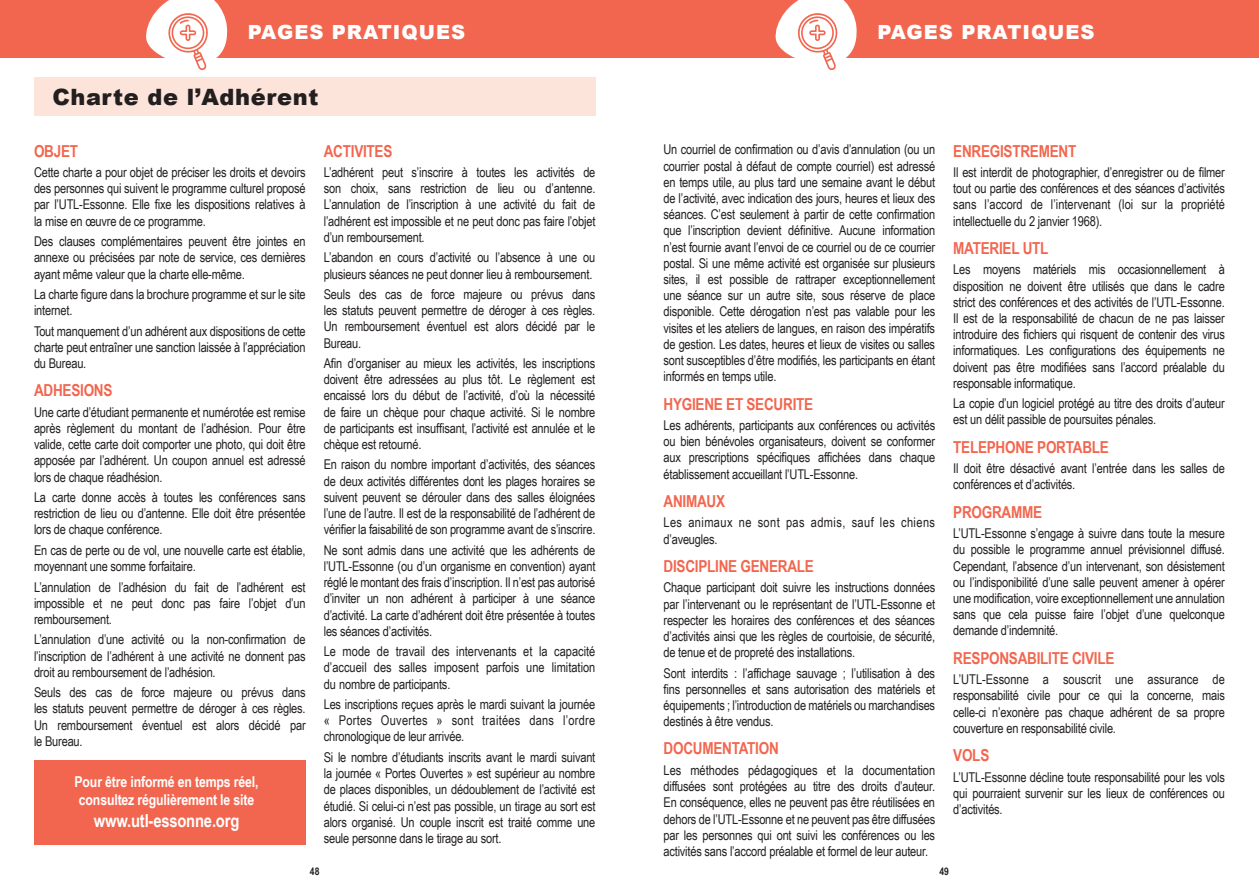
<style>
.page{position:relative;width:1259px;height:893px;background:#fff}
.page>*{position:absolute;margin:0;border:0;box-sizing:border-box;transform-origin:0 0}
.t1{font:900 22.5px "Arial";letter-spacing:.025em;color:#231f20}
.t2{font:900 19.5px "Arial";letter-spacing:.05em;color:#fff}
.t3{font:700 18px "Arial Narrow";letter-spacing:-.01em;color:#fff}
.t4{font:700 16.5px "Arial Narrow";letter-spacing:-.015em;color:#f2664f}
.t5{font:700 15px/18px "Arial Narrow";letter-spacing:-.01em;color:#fff}
.t6{font:13.5px/16.2px "Arial Narrow";letter-spacing:-.015em;color:#231f20;text-align:justify}
.t7{font:13.5px/16.2px "Arial Narrow";letter-spacing:.03em;color:#231f20}
.t8{font:700 10.5px "Arial Narrow";color:#231f20}
</style>
<div class="page">
<div style="left:629px;top:0;width:630px;height:57px;background:#f2664f"></div>
<svg style="left:774px;top:0;width:83px;height:70px"></svg>
<div style="left:0;top:0;width:629px;height:57px;background:#f2664f"></div>
<svg style="left:144px;top:0;width:83px;height:70px"></svg>
<div style="left:34px;top:77px;width:561px;height:39px;background:#fde4da"></div>
<div style="left:34px;top:760px;width:272px;height:84px;background:#f2664f"></div>
<h2 class="t2" style="left:248px;top:18px;width:219px">PAGES PRATIQUES</h2>
<h1 class="t1" style="left:52px;top:81px;width:267px">Charte de l’Adhérent</h1>
<p class="t4" style="left:34px;top:138px;width:46px">OBJET</p>
<p class="t6" style="left:34px;top:164px;width:273px">Cette charte a pour objet de préciser les droits et devoirs des personnes qui suivent le programme culturel proposé par l’UTL-Essonne. Elle fixe les dispositions relatives à la mise en œuvre de ce programme.</p>
<p class="t6" style="left:34px;top:233px;width:273px">Des clauses complémentaires peuvent être jointes en annexe ou précisées par note de service, ces dernières ayant même valeur que la charte elle-même.</p>
<p class="t6" style="left:34px;top:286px;width:273px">La charte figure dans la brochure programme et sur le site internet.</p>
<p class="t6" style="left:34px;top:322px;width:273px">Tout manquement d’un adhérent aux dispositions de cette charte peut entraîner une sanction laissée à l’appréciation du Bureau.</p>
<p class="t4" style="left:34px;top:378px;width:80px">ADHESIONS</p>
<p class="t6" style="left:34px;top:403px;width:273px">Une carte d’étudiant permanente et numérotée est remise après règlement du montant de l’adhésion. Pour être valide, cette carte doit comporter une photo, qui doit être apposée par l’adhérent. Un coupon annuel est adressé lors de chaque réadhésion.</p>
<p class="t6" style="left:34px;top:489px;width:273px">La carte donne accès à toutes les conférences sans restriction de lieu ou d’antenne. Elle doit être présentée lors de chaque conférence.</p>
<p class="t6" style="left:34px;top:541px;width:273px">En cas de perte ou de vol, une nouvelle carte est établie, moyennant une somme forfaitaire.</p>
<p class="t6" style="left:34px;top:578px;width:273px">L’annulation de l’adhésion du fait de l’adhérent est impossible et ne peut donc pas faire l’objet d’un remboursement.</p>
<p class="t6" style="left:34px;top:631px;width:273px">L’annulation d’une activité ou la non-confirmation de l’inscription de l’adhérent à une activité ne donnent pas droit au remboursement de l’adhésion.</p>
<p class="t6" style="left:34px;top:684px;width:273px">Seuls des cas de force majeure ou prévus dans les statuts peuvent permettre de déroger à ces règles.<br>Un remboursement éventuel est alors décidé par le Bureau.</p>
<p class="t4" style="left:324px;top:138px;width:70px">ACTIVITES</p>
<p class="t6" style="left:324px;top:164px;width:273px">L’adhérent peut s’inscrire à toutes les activités de son choix, sans restriction de lieu ou d’antenne.<br>L’annulation de l’inscription à une activité du fait de l’adhérent est impossible et ne peut donc pas faire l’objet d’un remboursement.</p>
<p class="t6" style="left:324px;top:249px;width:273px">L’abandon en cours d’activité ou l’absence à une ou plusieurs séances ne peut donner lieu à remboursement.</p>
<p class="t6" style="left:324px;top:286px;width:273px">Seuls des cas de force majeure ou prévus dans les statuts peuvent permettre de déroger à ces règles.<br>Un remboursement éventuel est alors décidé par le Bureau.</p>
<p class="t6" style="left:324px;top:355px;width:273px">Afin d’organiser au mieux les activités, les inscriptions doivent être adressées au plus tôt. Le règlement est encaissé lors du début de l’activité, d’où la nécessité de faire un chèque pour chaque activité. Si le nombre de participants est insuffisant, l’activité est annulée et le chèque est retourné.</p>
<p class="t6" style="left:324px;top:456px;width:273px">En raison du nombre important d’activités, des séances de deux activités différentes dont les plages horaires se suivent peuvent se dérouler dans des salles éloignées l’une de l’autre. Il est de la responsabilité de l’adhérent de vérifier la faisabilité de son programme avant de s’inscrire.</p>
<p class="t6" style="left:324px;top:541px;width:273px">Ne sont admis dans une activité que les adhérents de l’UTL-Essonne (ou d’un organisme en convention) ayant réglé le montant des frais d’inscription. Il n’est pas autorisé d’inviter un non adhérent à participer à une séance d’activité. La carte d’adhérent doit être présentée à toutes les séances d’activités.</p>
<p class="t6" style="left:324px;top:643px;width:273px">Le mode de travail des intervenants et la capacité d’accueil des salles imposent parfois une limitation du nombre de participants.</p>
<p class="t6" style="left:324px;top:696px;width:273px">Les inscriptions reçues après le mardi suivant la journée « Portes Ouvertes » sont traitées dans l’ordre chronologique de leur arrivée.</p>
<p class="t6" style="left:324px;top:748px;width:273px">Si le nombre d’étudiants inscrits avant le mardi suivant la journée « Portes Ouvertes » est supérieur au nombre de places disponibles, un dédoublement de l’activité est étudié. Si celui-ci n’est pas possible, un tirage au sort est alors organisé. Un couple inscrit est traité comme une seule personne dans le tirage au sort.</p>
<p class="t5" style="left:75px;top:772px;width:186px">Pour être informé en temps réel, consultez régulièrement le site</p>
<h3 class="t3" style="left:94px;top:807px;width:147px">www.utl-essonne.org</h3>
<p class="t8" style="left:310px;top:863px;width:11px">48</p>
<h2 class="t2" style="left:877px;top:18px;width:219px">PAGES PRATIQUES</h2>
<p class="t6" style="left:663px;top:141px;width:273px">Un courriel de confirmation ou d’avis d’annulation (ou un courrier postal à défaut de compte courriel) est adressé en temps utile, au plus tard une semaine avant le début de l’activité, avec indication des jours, heures et lieux des séances. C’est seulement à partir de cette confirmation que l’inscription devient définitive. Aucune information n’est fournie avant l’envoi de ce courriel ou de ce courrier postal. Si une même activité est organisée sur plusieurs sites, il est possible de rattraper exceptionnellement une séance sur un autre site, sous réserve de place disponible. Cette dérogation n’est pas valable pour les visites et les ateliers de langues, en raison des impératifs de gestion. Les dates, heures et lieux de visites ou salles sont susceptibles d’être modifiés, les participants en étant informés en temps utile.</p>
<p class="t4" style="left:663px;top:391px;width:151px">HYGIENE ET SECURITE</p>
<p class="t6" style="left:663px;top:417px;width:273px">Les adhérents, participants aux conférences ou activités ou bien bénévoles organisateurs, doivent se conformer aux prescriptions spécifiques affichées dans chaque établissement accueillant l’UTL-Essonne.</p>
<p class="t4" style="left:663px;top:489px;width:63px">ANIMAUX</p>
<p class="t7" style="left:663px;top:514px;width:273px">Les animaux ne sont pas admis, sauf les chiens d’aveugles.</p>
<p class="t4" style="left:663px;top:554px;width:152px">DISCIPLINE GENERALE</p>
<p class="t6" style="left:663px;top:579px;width:273px">Chaque participant doit suivre les instructions données par l’intervenant ou le représentant de l’UTL-Essonne et respecter les horaires des conférences et des séances d’activités ainsi que les règles de courtoisie, de sécurité, de tenue et de propreté des installations.</p>
<p class="t6" style="left:663px;top:664px;width:273px">Sont interdits : l’affichage sauvage ; l’utilisation à des fins personnelles et sans autorisation des matériels et équipements ; l’introduction de matériels ou marchandises destinés à être vendus.</p>
<p class="t4" style="left:663px;top:736px;width:117px">DOCUMENTATION</p>
<p class="t6" style="left:663px;top:762px;width:273px">Les méthodes pédagogiques et la documentation diffusées sont protégées au titre des droits d’auteur.<br>En conséquence, elles ne peuvent pas être réutilisées en dehors de l’UTL-Essonne et ne peuvent pas être diffusées par les personnes qui ont suivi les conférences ou les activités sans l’accord préalable et formel de leur auteur.</p>
<p class="t4" style="left:953px;top:138px;width:125px">ENREGISTREMENT</p>
<p class="t6" style="left:953px;top:164px;width:273px">Il est interdit de photographier, d’enregistrer ou de filmer tout ou partie des conférences et des séances d’activités sans l’accord de l’intervenant (loi sur la propriété intellectuelle du 2 janvier 1968).</p>
<p class="t4" style="left:953px;top:236px;width:97px">MATERIEL UTL</p>
<p class="t6" style="left:953px;top:261px;width:273px">Les moyens matériels mis occasionnellement à disposition ne doivent être utilisés que dans le cadre strict des conférences et des activités de l’UTL-Essonne.<br>Il est de la responsabilité de chacun de ne pas laisser introduire des fichiers qui risquent de contenir des virus informatiques. Les configurations des équipements ne doivent pas être modifiées sans l’accord préalable du responsable informatique.</p>
<p class="t6" style="left:953px;top:395px;width:273px">La copie d’un logiciel protégé au titre des droits d’auteur est un délit passible de poursuites pénales.</p>
<p class="t4" style="left:953px;top:434px;width:157px">TELEPHONE PORTABLE</p>
<p class="t6" style="left:953px;top:460px;width:273px">Il doit être désactivé avant l’entrée dans les salles de conférences et d’activités.</p>
<p class="t4" style="left:953px;top:499px;width:90px">PROGRAMME</p>
<p class="t6" style="left:953px;top:525px;width:273px">L’UTL-Essonne s’engage à suivre dans toute la mesure du possible le programme annuel prévisionnel diffusé.<br>Cependant, l’absence d’un intervenant, son désistement ou l’indisponibilité d’une salle peuvent amener à opérer une modification, voire exceptionnellement une annulation sans que cela puisse faire l’objet d’une quelconque demande d’indemnité.</p>
<p class="t4" style="left:953px;top:645px;width:163px">RESPONSABILITE CIVILE</p>
<p class="t6" style="left:953px;top:671px;width:273px">L’UTL-Essonne a souscrit une assurance de responsabilité civile pour ce qui la concerne, mais celle-ci n’exonère pas chaque adhérent de sa propre couverture en responsabilité civile.</p>
<p class="t4" style="left:953px;top:743px;width:38px">VOLS</p>
<p class="t6" style="left:953px;top:768px;width:273px">L’UTL-Essonne décline toute responsabilité pour les vols qui pourraient survenir sur les lieux de conférences ou d’activités.</p>
<p class="t8" style="left:939px;top:863px;width:11px">49</p>
</div>
